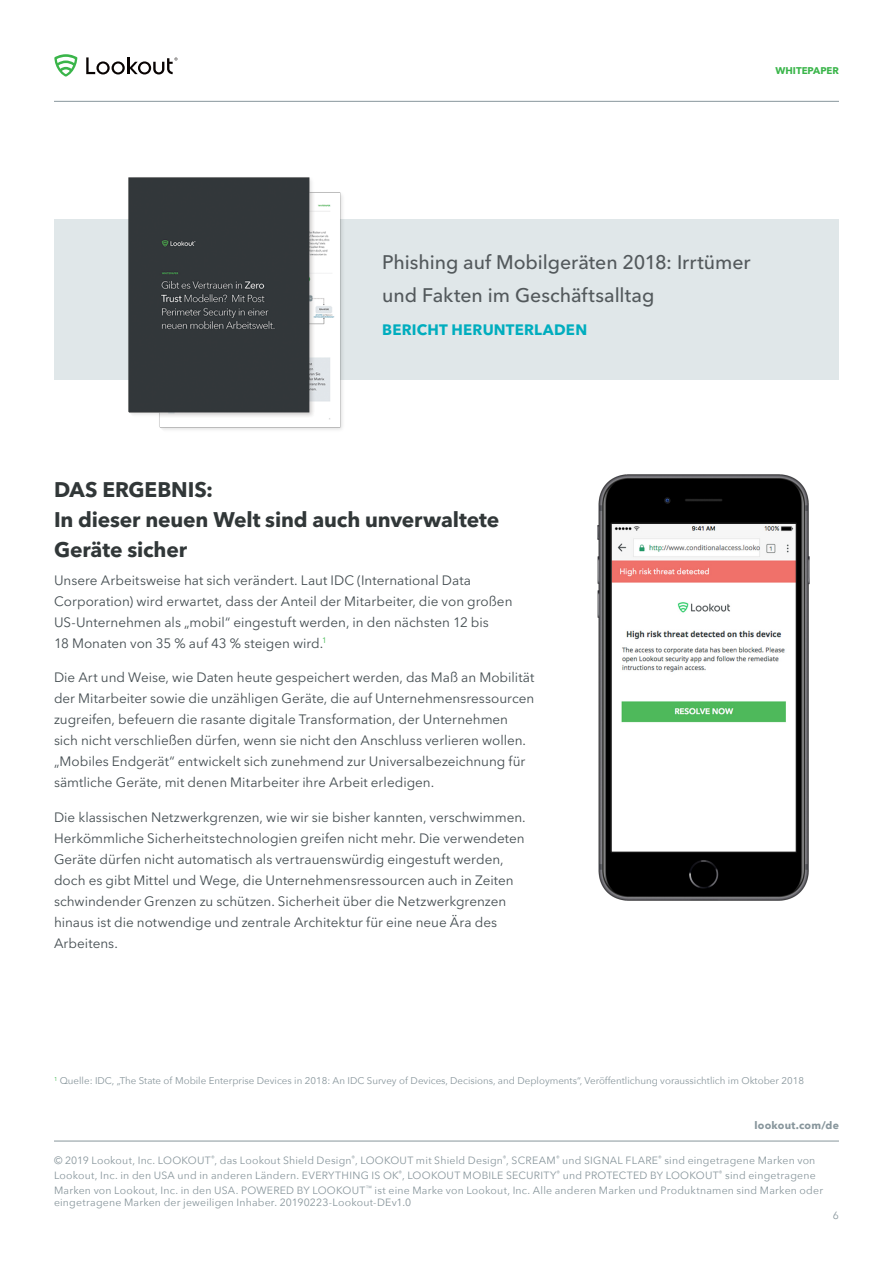
<style>
.page{position:relative;width:893px;height:1263px;background:#fff}
.page>*{position:absolute;margin:0;border:0;box-sizing:border-box;transform-origin:0 0}
.BodyCopy_Header{font:700 21px/30px "Avenir Next LT Pro";letter-spacing:-.01em;color:#313738}
.Lookout_Quote{font:500 19.5px/33px "Avenir Next LT Pro";letter-spacing:-.005em;color:#53595c}
.Lookout_Quote-2{font:700 15px "Avenir Next LT Pro";letter-spacing:.015em;color:#00adbe}
.BodyCopy{font:13.5px/21px "Avenir Next LT Pro";color:#444d51}
.t1{font:10.5px/15px "Avenir Next";letter-spacing:.02em;color:#88969c}
.t2{font:700 10.5px "Avenir Next";letter-spacing:.02em;color:#88969c}
.Footnote{font:9.75px "Avenir Next";color:#88969c}
.t3{font:700 9.75px "Avenir Next";color:#3ab54a}
</style>
<div class="page">
<hr style="left:54px;top:1141px;width:785px;height:1px;background:#88969c">
<svg style="left:54px;top:54px;width:23px;height:22px"></svg>
<svg style="left:86px;top:57px;width:92px;height:17px"></svg>
<hr style="left:54px;top:101px;width:785px;height:1px;background:#88969c">
<div style="left:54px;top:219px;width:785px;height:161px;background:#e0e7e9"></div>
<img style="left:128px;top:177px;width:215px;height:253px">
<img style="left:597px;top:474px;width:213px;height:426px">
<p class="t3" style="left:775px;top:62px;width:65px">WHITEPAPER</p>
<p class="Lookout_Quote" style="left:382px;top:246px;width:370px">Phishing auf Mobilgeräten 2018: Irrtümer und Fakten im Geschäftsalltag</p>
<p class="Lookout_Quote-2" style="left:382px;top:320px;width:206px">BERICHT HERUNTERLADEN</p>
<p class="BodyCopy_Header" style="left:54px;top:475px;width:447px">DAS ERGEBNIS:<br>In dieser neuen Welt sind auch unverwaltete<br>Geräte sicher</p>
<p class="BodyCopy" style="left:54px;top:570px;width:460px">Unsere Arbeitsweise hat sich verändert. Laut IDC (International Data Corporation) wird erwartet, dass der Anteil der Mitarbeiter, die von großen US-Unternehmen als „mobil“ eingestuft werden, in den nächsten 12 bis<br>18 Monaten von 35 % auf 43 % steigen wird.<sup>1</sup></p>
<p class="BodyCopy" style="left:54px;top:667px;width:482px">Die Art und Weise, wie Daten heute gespeichert werden, das Maß an Mobilität der Mitarbeiter sowie die unzähligen Geräte, die auf Unternehmensressourcen zugreifen, befeuern die rasante digitale Transformation, der Unternehmen sich nicht verschließen dürfen, wenn sie nicht den Anschluss verlieren wollen. „Mobiles Endgerät“ entwickelt sich zunehmend zur Universalbezeichnung für sämtliche Geräte, mit denen Mitarbeiter ihre Arbeit erledigen.</p>
<p class="BodyCopy" style="left:54px;top:807px;width:473px">Die klassischen Netzwerkgrenzen, wie wir sie bisher kannten, verschwimmen.<br>Herkömmliche Sicherheitstechnologien greifen nicht mehr. Die verwendeten Geräte dürfen nicht automatisch als vertrauenswürdig eingestuft werden, doch es gibt Mittel und Wege, die Unternehmensressourcen auch in Zeiten schwindender Grenzen zu schützen. Sicherheit über die Netzwerkgrenzen hinaus ist die notwendige und zentrale Architektur für eine neue Ära des Arbeitens.</p>
<p class="Footnote" style="left:54px;top:1073px;width:751px"><sup>1</sup> Quelle: IDC, „The State of Mobile Enterprise Devices in 2018: An IDC Survey of Devices, Decisions, and Deployments“, Veröffentlichung voraussichtlich im Oktober 2018</p>
<p class="t2" style="left:754px;top:1116px;width:86px">lookout.com/de</p>
<p class="t1" style="left:54px;top:1152px;width:771px">© 2019 Lookout, Inc. LOOKOUT<sup>®</sup>, das Lookout Shield Design<sup>®</sup>, LOOKOUT mit Shield Design<sup>®</sup>, SCREAM<sup>®</sup> und SIGNAL FLARE<sup>®</sup> sind eingetragene Marken von<br>Lookout, Inc. in den USA und in anderen Ländern. EVERYTHING IS OK<sup>®</sup>, LOOKOUT MOBILE SECURITY<sup>®</sup> und PROTECTED BY LOOKOUT<sup>®</sup> sind eingetragene<br>Marken von Lookout, Inc. in den USA. POWERED BY LOOKOUT<sup>™</sup> ist eine Marke von Lookout, Inc. Alle anderen Marken und Produktnamen sind Marken oder</p>
<p class="t1" style="left:54px;top:1195px;width:359px">eingetragene Marken der jeweiligen Inhaber. 20190223-Lookout-DEv1.0</p>
<p class="t1" style="left:833px;top:1208px;width:8px">6</p>
</div>
